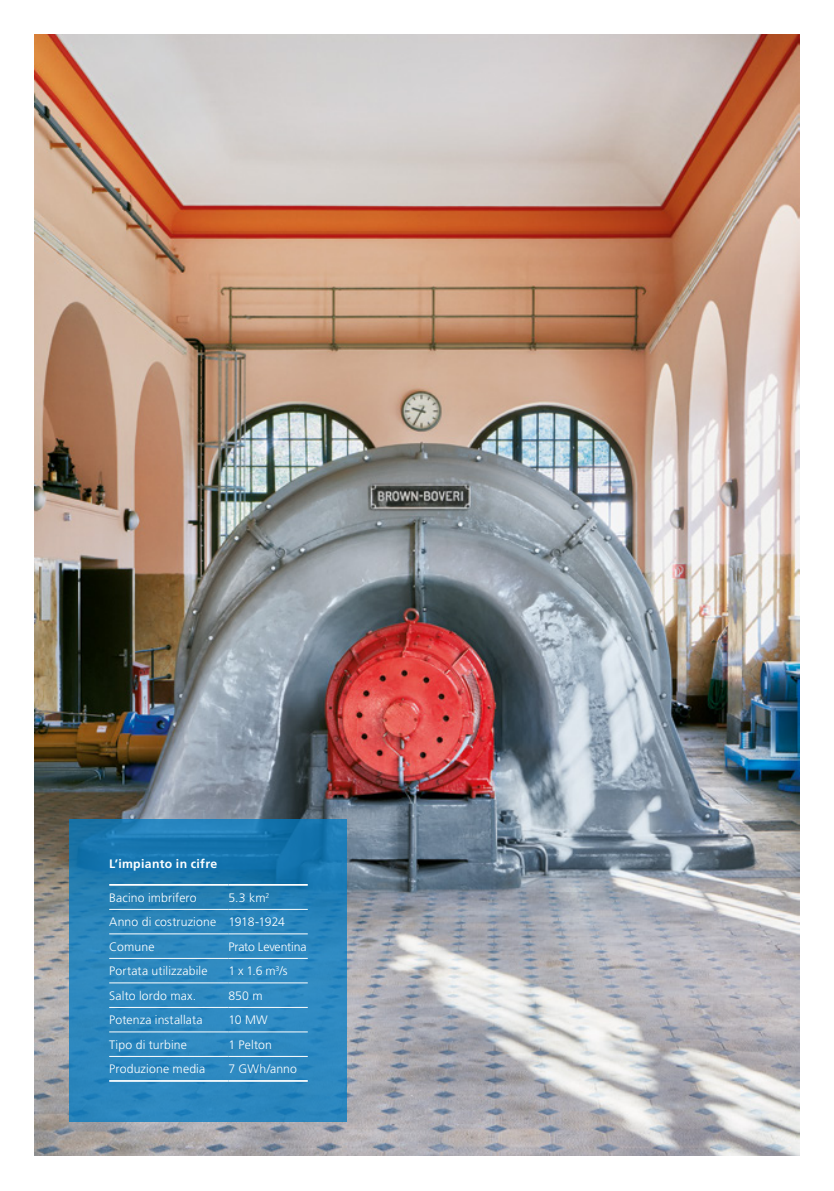
<style>
.page{position:relative;width:834px;height:1191px;background:#fff}
.page>*{position:absolute;margin:0;border:0;box-sizing:border-box;transform-origin:0 0}
.t1{font:300 12.25px/24.3px "Frutiger LT Std";letter-spacing:.01em;color:#fff}
.t2{font:700 12.25px "Frutiger LT Std";letter-spacing:.025em;color:#fff}
.t3{font:300 12.25px "Frutiger LT Std";letter-spacing:-.01em;color:#fff}
</style>
<div class="page">
<img style="left:35px;top:35px;width:764px;height:1121px">
<svg style="left:69px;top:819px;width:278px;height:302px;background:#2783ba"></svg>
<hr style="left:109px;top:884px;width:119px;height:1px;background:#fff">
<hr style="left:109px;top:1080px;width:119px;height:1px;background:#fff">
<hr style="left:109px;top:909px;width:119px;height:1px;background:#fff">
<hr style="left:109px;top:933px;width:119px;height:1px;background:#fff">
<hr style="left:109px;top:958px;width:119px;height:1px;background:#fff">
<hr style="left:109px;top:982px;width:119px;height:1px;background:#fff">
<hr style="left:109px;top:1007px;width:119px;height:1px;background:#fff">
<hr style="left:109px;top:1031px;width:119px;height:1px;background:#fff">
<hr style="left:109px;top:1056px;width:119px;height:1px;background:#fff">
<hr style="left:228px;top:884px;width:80px;height:1px;background:#fff">
<hr style="left:228px;top:1080px;width:80px;height:1px;background:#fff">
<hr style="left:228px;top:909px;width:80px;height:1px;background:#fff">
<hr style="left:228px;top:933px;width:80px;height:1px;background:#fff">
<hr style="left:228px;top:958px;width:80px;height:1px;background:#fff">
<hr style="left:228px;top:982px;width:80px;height:1px;background:#fff">
<hr style="left:228px;top:1007px;width:80px;height:1px;background:#fff">
<hr style="left:228px;top:1031px;width:80px;height:1px;background:#fff">
<hr style="left:228px;top:1056px;width:80px;height:1px;background:#fff">
<p class="t2" style="left:109px;top:856px;width:110px">L’impianto in cifre</p>
<p class="t1" style="left:109px;top:886px;width:89px">Bacino imbrifero</p>
<p class="t1" style="left:109px;top:886px;width:177px;text-indent:119px">5.3 km<sup>2<br></sup>Anno di costruzione 1918-1924<br>Comune</p>
<p class="t3" style="left:228px;top:939px;width:80px">Prato Leventina</p>
<p class="t1" style="left:109px;top:959px;width:100px">Portata utilizzabile</p>
<p class="t1" style="left:228px;top:959px;width:61px">1 x 1.6 m<sup>3</sup>/s</p>
<p class="t1" style="left:109px;top:983px;width:88px">Salto lordo max.</p>
<p class="t1" style="left:228px;top:983px;width:36px">850 m</p>
<p class="t1" style="left:109px;top:1008px;width:95px">Potenza installata</p>
<p class="t1" style="left:228px;top:1008px;width:41px">10 MW</p>
<p class="t1" style="left:109px;top:1032px;width:79px">Tipo di turbine</p>
<p class="t1" style="left:228px;top:1032px;width:45px">1 Pelton</p>
<p class="t1" style="left:109px;top:1056px;width:97px">Produzione media</p>
<p class="t1" style="left:228px;top:1056px;width:70px">7 GWh/anno</p>
</div>
